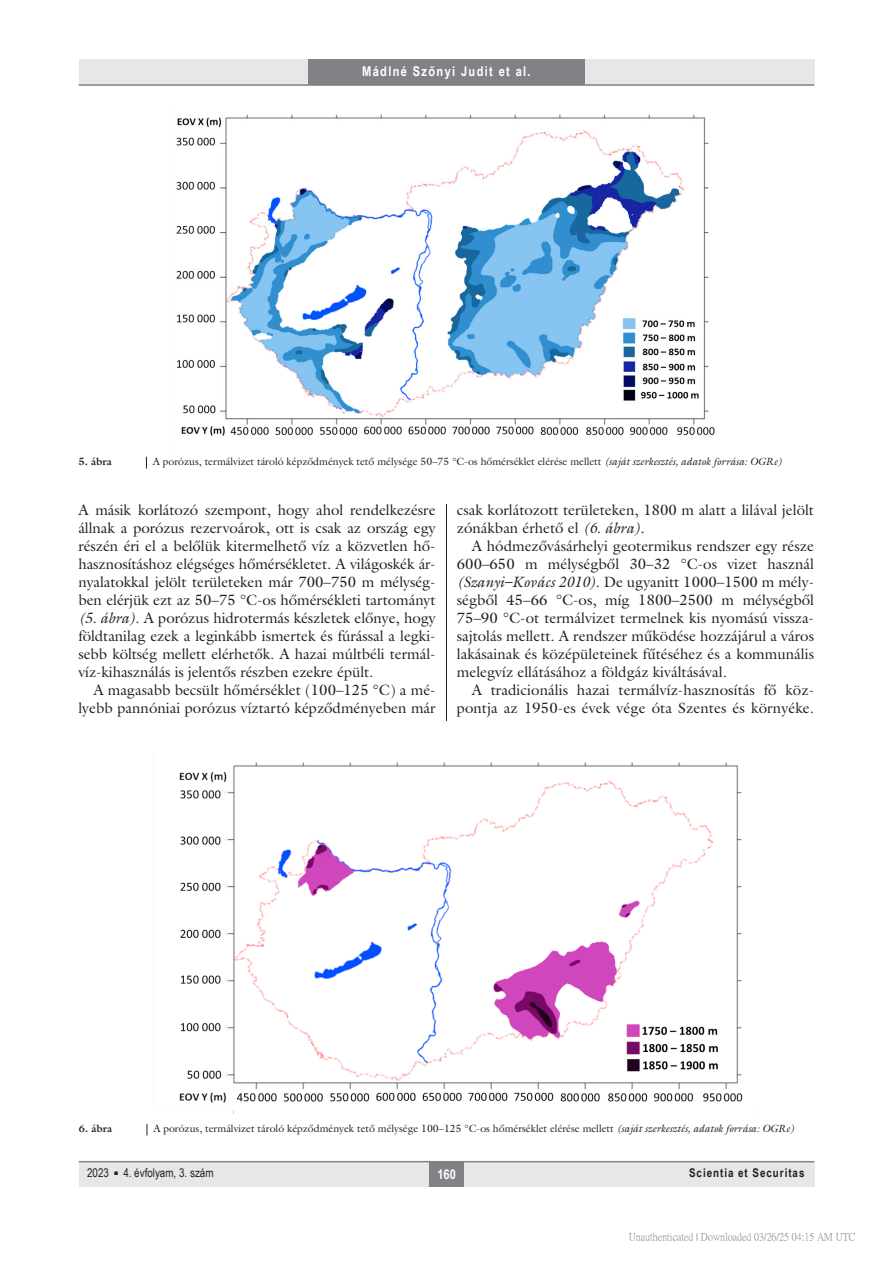
<style>
.page{position:relative;width:893px;height:1263px;background:#fff}
.page>*{position:absolute;margin:0;border:0;box-sizing:border-box;transform-origin:0 0}
.Body_Text{font:15px/18px "Galliard Reg";color:#231f20;text-align:right}
.t1{font:700 13.5px "Arial Narrow";letter-spacing:.1em;color:#fff}
.t2{font:12px "Arial Narrow";color:#231f20}
.t3{font:700 12px "Arial Narrow";letter-spacing:.08em;color:#231f20}
.kepalairas2{font:10.5px "Galliard Reg";color:#231f20}
.t4{font:10.5px "P Ming Li U";color:rgb(0 0 0/.5)}
.kepalairas1{font:700 10.5px "Galliard Reg";color:#231f20}
.s1{font-style:italic}
</style>
<div class="page">
<div style="left:79px;top:1161px;width:735px;height:25px;background:#e6e7e9"></div>
<hr style="left:79px;top:1161px;width:735px;height:1px;background:#808285">
<div style="left:430px;top:1161px;width:34px;height:25px;background:#808285"></div>
<div style="left:79px;top:60px;width:735px;height:25px;background:#e6e7e9"></div>
<div style="left:308px;top:60px;width:277px;height:25px;background:#808285"></div>
<hr style="left:79px;top:84px;width:735px;height:2px;background:#808285">
<hr style="left:446px;top:111px;width:1px;height:1026px;background:#231f20">
<img style="left:176px;top:111px;width:539px;height:346px">
<div style="left:78px;top:457px;width:736px;height:47px;background:#fff"></div>
<svg style="left:146px;top:457px;width:1px;height:12px"></svg>
<div style="left:78px;top:721px;width:736px;height:403px;background:#fff"></div>
<img style="left:179px;top:762px;width:579px;height:351px">
<p class="t1" style="left:362px;top:61px;width:170px">Mádlné Szőnyi Judit et al.</p>
<p class="kepalairas1" style="left:78px;top:455px;width:35px">5. ábra</p>
<p class="kepalairas2" style="left:153px;top:455px;width:631px">A porózus, termálvizet tároló képződmények tető mélysége 50–75 °C-os hőmérséklet elérése mellett <span class="s1">(saját szerkesztés, adatok forrása: OGRe)</span></p>
<p class="Body_Text" style="left:78px;top:501px;width:359px;text-align:justify">A másik korlátozó szempont, hogy ahol rendelkezésre állnak a porózus rezervoárok, ott is csak az ország egy részén éri el a belőlük kitermelhető víz a közvetlen hő&shy;hasznosításhoz elégséges hőmérsékletet. A világoskék ár&shy;nyalatokkal jelölt területeken már 700–750 m mélység&shy;ben elérjük ezt az 50–75 °C-os hőmérsékleti tartományt <span class="s1">(5. ábra)</span>. A porózus hidrotermás készletek előnye, hogy földtanilag ezek a leginkább ismertek és fúrással a legki&shy;sebb költség mellett elérhetők. A hazai múltbéli termál&shy;víz-kihasználás is jelentős részben ezekre épült.</p>
<p class="Body_Text" style="left:78px;top:681px;width:359px">A magasabb becsült hőmérséklet (100–125 °C) a mé&shy;lyebb pannóniai porózus víztartó képződményeben már</p>
<p class="Body_Text" style="left:457px;top:501px;width:359px;text-align:left">csak korlátozott területeken, 1800 m alatt a lilával jelölt zónákban érhető el <span class="s1">(6. ábra)</span>.</p>
<p class="Body_Text" style="left:457px;top:537px;width:359px;text-align:left;text-indent:15px">A hódmezővásárhelyi geotermikus rendszer egy része 600–650 m mélységből 30–32 °C-os vizet használ <span class="s1">(Szanyi–Kovács 2010)</span>. De ugyanitt 1000–1500 m mély&shy;ségből 45–66 °C-os, míg 1800–2500 m mélységből 75–90 °C-ot termálvizet termelnek kis nyomású vissza&shy;sajtolás mellett. A rendszer működése hozzájárul a város lakásainak és középületeinek fűtéséhez és a kommunális melegvíz ellátásához a földgáz kiváltásával.</p>
<p class="Body_Text" style="left:457px;top:681px;width:359px">A tradicionális hazai termálvíz-hasznosítás fő köz&shy;pontja az 1950-es évek vége óta Szentes és környéke.</p>
<p class="kepalairas1" style="left:79px;top:1122px;width:35px">6. ábra</p>
<p class="kepalairas2" style="left:153px;top:1122px;width:643px">A porózus, termálvizet tároló képződmények tető mélysége 100–125 °C-os hőmérséklet elérése mellett <span class="s1">(saját szerkesztés, adatok forrása: OGRe)</span></p>
<p class="t2" style="left:87px;top:1164px;width:128px">2023 <sup>■</sup> 4. évfolyam, 3. szám</p>
<p class="t1" style="left:437px;top:1163px;width:20px">160</p>
<p class="t3" style="left:689px;top:1164px;width:117px">Scientia et Securitas</p>
<p class="t4" style="left:629px;top:1232px;width:228px">Unauthenticated | Downloaded 03/26/25 04:15 AM UTC</p>
</div>
